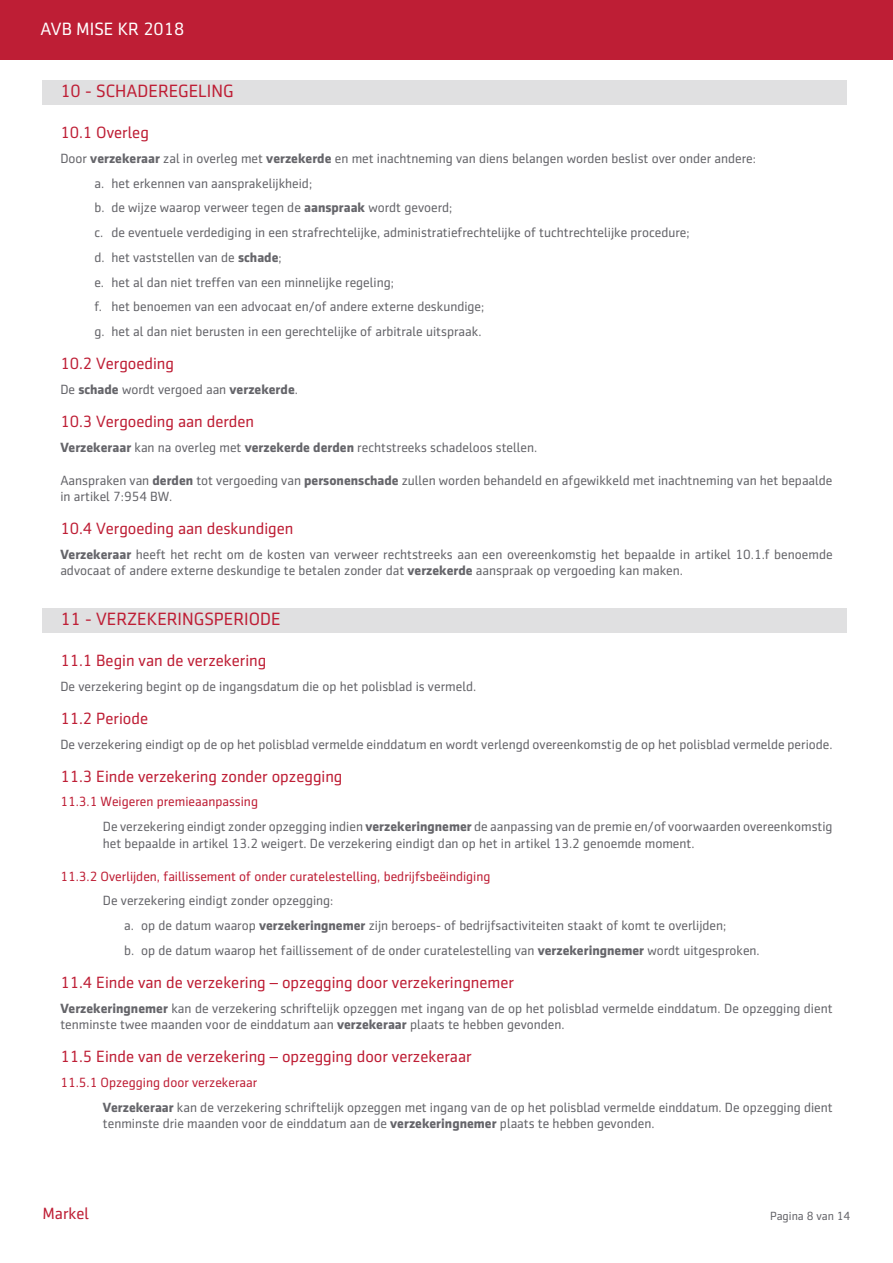
<style>
.page{position:relative;width:893px;height:1263px;background:#fff}
.page>*{position:absolute;margin:0;border:0;box-sizing:border-box;transform-origin:0 0}
._1_-_Überschrift{font:18px "Sentico Sans DT";color:#be1e35}
.Überschrift_13_20_bo{font:18px "Sentico Sans DT";color:#fff}
._1_1_Unter{font:16.5px "Sentico Sans DT";color:#be1e35}
.Standard_Text{font:13.5px/16.5px "Sentico Sans DT";color:#65656a}
.Eingerückt_4{font:13.5px/16.5px "Sentico Sans DT";color:#65656a}
.Eingerückt_1_2_3_4{font:13.5px/16.5px "Sentico Sans DT";color:#65656a}
._1_1_1_Unter{font:13.5px "Sentico Sans DT";color:#be1e35}
._1_1_Unter-2{font:13.5px "Sentico Sans DT";color:#be1e35}
.Eingerückt_1_2_3_4-2{font:13.5px "Sentico Sans DT";color:#be1e35}
.t1{font:12px "Sentico Sans DT";color:#65656a}
.s1{font-weight:700}
</style>
<div class="page">
<div style="left:43px;top:608px;width:804px;height:25px;background:#e0e0e1"></div>
<div style="left:43px;top:80px;width:804px;height:25px;background:#e0e0e1"></div>
<div style="left:0;top:0;width:893px;height:59px;background:#be1e35"></div>
<p class="Überschrift_13_20_bo" style="left:41px;top:19px;width:145px">AVB MISE KR 2018</p>
<p class="_1_-_Überschrift" style="left:60px;top:81px;width:175px">10 - SCHADEREGELING</p>
<p class="_1_1_Unter" style="left:60px;top:123px;width:90px">10.1 Overleg</p>
<p class="Standard_Text" style="left:60px;top:150px;width:697px">Door <span class="s1">verzekeraar</span> zal in overleg met <span class="s1">verzekerde</span> en met inachtneming van diens belangen worden beslist over onder andere:</p>
<p class="Standard_Text" style="left:94px;top:175px;width:219px">a. het erkennen van aansprakelijkheid;</p>
<p class="Standard_Text" style="left:94px;top:199px;width:359px">b. de wijze waarop verweer tegen de <span class="s1">aanspraak</span> wordt gevoerd;</p>
<p class="Standard_Text" style="left:94px;top:224px;width:597px">c. de eventuele verdediging in een strafrechtelijke, administratiefrechtelijke of tuchtrechtelijke procedure;</p>
<p class="Standard_Text" style="left:94px;top:249px;width:189px">d. het vaststellen van de <span class="s1">schade</span>;</p>
<p class="Standard_Text" style="left:94px;top:274px;width:301px">e. het al dan niet treffen van een minnelijke regeling;</p>
<p class="Standard_Text" style="left:94px;top:298px;width:391px">f. het benoemen van een advocaat en/of andere externe deskundige;</p>
<p class="Standard_Text" style="left:94px;top:323px;width:389px">g. het al dan niet berusten in een gerechtelijke of arbitrale uitspraak.</p>
<p class="_1_1_Unter" style="left:60px;top:354px;width:115px">10.2 Vergoeding</p>
<p class="Standard_Text" style="left:60px;top:381px;width:239px">De <span class="s1">schade</span> wordt vergoed aan <span class="s1">verzekerde</span>.</p>
<p class="_1_1_Unter" style="left:60px;top:412px;width:195px">10.3 Vergoeding aan derden</p>
<p class="Standard_Text" style="left:60px;top:439px;width:478px"><span class="s1">Verzekeraar</span> kan na overleg met <span class="s1">verzekerde derden</span> rechtstreeks schadeloos stellen.</p>
<p class="Standard_Text" style="left:60px;top:472px;width:774px">Aanspraken van <span class="s1">derden</span> tot vergoeding van <span class="s1">personenschade</span> zullen worden behandeld en afgewikkeld met inachtneming van het bepaalde in artikel 7:954 BW.</p>
<p class="_1_1_Unter" style="left:60px;top:519px;width:235px">10.4 Vergoeding aan deskundigen</p>
<p class="Standard_Text" style="left:60px;top:546px;width:774px"><span class="s1">Verzekeraar</span> heeft het recht om de kosten van verweer rechtstreeks aan een overeenkomstig het bepaalde in artikel 10.1.f benoemde advocaat of andere externe deskundige te betalen zonder dat <span class="s1">verzekerde</span> aanspraak op vergoeding kan maken.</p>
<p class="_1_-_Überschrift" style="left:60px;top:609px;width:222px">11 - VERZEKERINGSPERIODE</p>
<p class="_1_1_Unter" style="left:60px;top:651px;width:208px">11.1 Begin van de verzekering</p>
<p class="Standard_Text" style="left:60px;top:678px;width:417px">De verzekering begint op de ingangsdatum die op het polisblad is vermeld.</p>
<p class="_1_1_Unter" style="left:60px;top:709px;width:89px">11.2 Periode</p>
<p class="Standard_Text" style="left:60px;top:736px;width:774px">De verzekering eindigt op de op het polisblad vermelde einddatum en wordt verlengd overeenkomstig de op het polisblad vermelde periode.</p>
<p class="_1_1_Unter" style="left:60px;top:767px;width:284px">11.3 Einde verzekering zonder opzegging</p>
<p class="_1_1_Unter-2" style="left:60px;top:794px;width:199px">11.3.1 Weigeren premieaanpassing</p>
<p class="Eingerückt_4" style="left:103px;top:818px;width:731px">De verzekering eindigt zonder opzegging indien <span class="s1">verzekeringnemer</span> de aanpassing van de premie en/of voorwaarden overeenkomstig het bepaalde in artikel 13.2 weigert. De verzekering eindigt dan op het in artikel 13.2 genoemde moment.</p>
<p class="_1_1_1_Unter" style="left:60px;top:869px;width:432px">11.3.2 Overlijden, faillissement of onder curatelestelling, bedrijfsbeëindiging</p>
<p class="Eingerückt_4" style="left:103px;top:892px;width:232px">De verzekering eindigt zonder opzegging:</p>
<p class="Standard_Text" style="left:124px;top:917px;width:604px">a. op de datum waarop <span class="s1">verzekeringnemer</span> zijn beroeps- of bedrijfsactiviteiten staakt of komt te overlijden;</p>
<p class="Standard_Text" style="left:124px;top:942px;width:637px">b. op de datum waarop het faillissement of de onder curatelestelling van <span class="s1">verzekeringnemer</span> wordt uitgesproken.</p>
<p class="_1_1_Unter" style="left:60px;top:973px;width:455px">11.4 Einde van de verzekering – opzegging door verzekeringnemer</p>
<p class="Standard_Text" style="left:60px;top:1000px;width:774px"><span class="s1">Verzekeringnemer</span> kan de verzekering schriftelijk opzeggen met ingang van de op het polisblad vermelde einddatum. De opzegging dient tenminste twee maanden voor de einddatum aan <span class="s1">verzekeraar</span> plaats te hebben gevonden.</p>
<p class="_1_1_Unter" style="left:60px;top:1047px;width:413px">11.5 Einde van de verzekering – opzegging door verzekeraar</p>
<p class="Eingerückt_1_2_3_4-2" style="left:60px;top:1075px;width:198px">11.5.1 Opzegging door verzekeraar</p>
<p class="Eingerückt_1_2_3_4" style="left:103px;top:1099px;width:731px"><span class="s1">Verzekeraar</span> kan de verzekering schriftelijk opzeggen met ingang van de op het polisblad vermelde einddatum. De opzegging dient tenminste drie maanden voor de einddatum aan de <span class="s1">verzekeringnemer</span> plaats te hebben gevonden.</p>
<p class="_1_1_Unter" style="left:43px;top:1204px;width:48px">Markel</p>
<p class="t1" style="left:770px;top:1210px;width:82px">Pagina 8 van 14</p>
</div>
